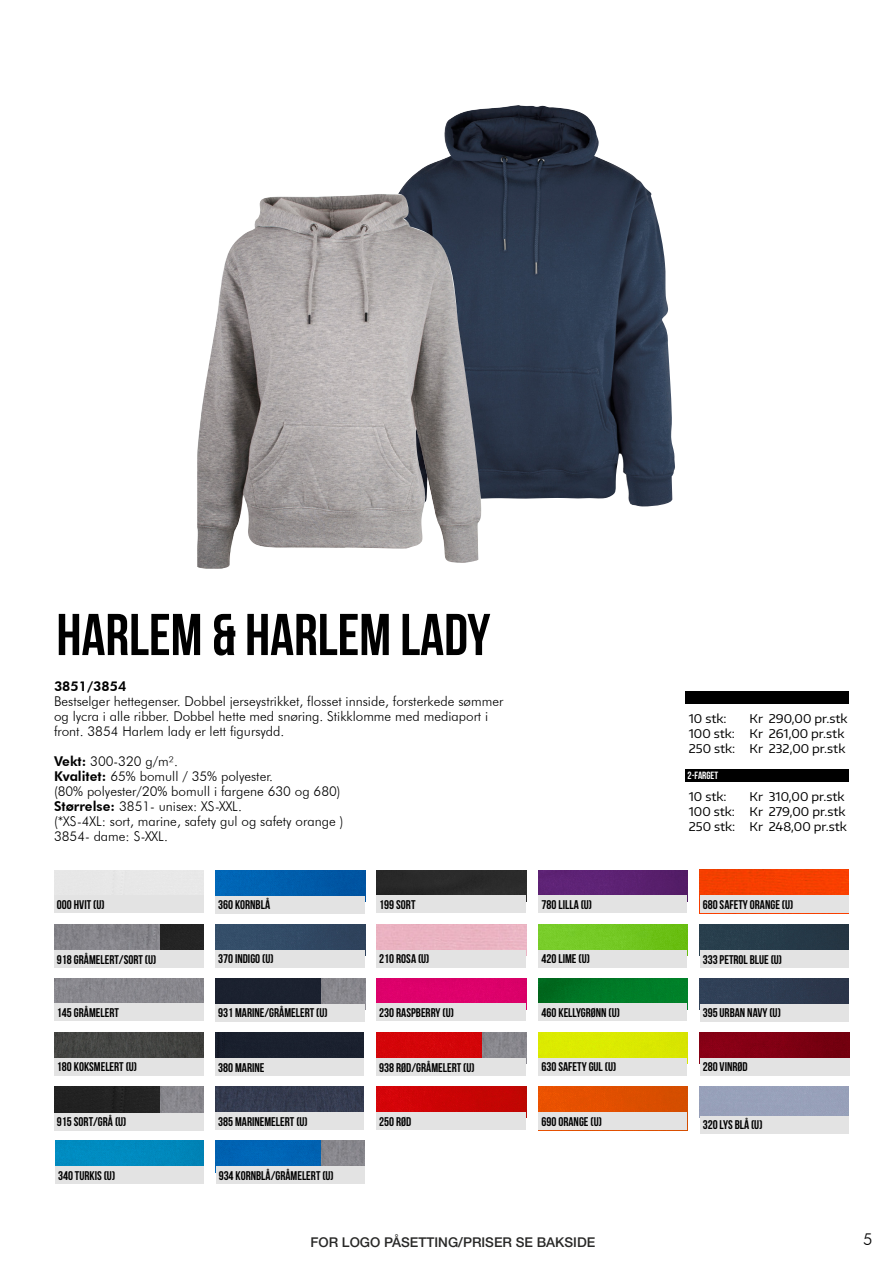
<style>
.page{position:relative;width:893px;height:1263px;background:#fff}
.page>*{position:absolute;margin:0;border:0;box-sizing:border-box;transform-origin:0 0}
.t1{font:58.8px "Bebas Neue";color:#000}
.t2{font:300 16.5px "Futura BT";color:#000}
.t3{font:300 13.5px/15px "Futura BT";color:#000}
.t4{font:500 13.5px "Helvetica Neue LT Std";color:#282827}
.t5{font:800 13.5px "Futura BT";color:#000}
.t6{font:12.6px "Bebas Neue";color:#000}
.PRODUKTTEKST{font:12px "Encode Sans Wide";color:#000}
.t7{font:10.5px "Bebas Neue";color:#fff}
.s1{font-weight:800}
</style>
<div class="page">
<div style="left:215px;top:978px;width:107px;height:26px;background:#1b212f"></div>
<img style="left:322px;top:978px;width:43px;height:26px">
<div style="left:216px;top:1141px;width:105px;height:25px;background:#0064b4"></div>
<img style="left:321px;top:1141px;width:43px;height:25px">
<div style="left:376px;top:1033px;width:107px;height:25px;background:#d40509"></div>
<img style="left:483px;top:1033px;width:43px;height:25px">
<div style="left:54px;top:1087px;width:106px;height:26px;background:#222"></div>
<img style="left:160px;top:1087px;width:44px;height:26px">
<img style="left:54px;top:924px;width:106px;height:26px">
<img style="left:160px;top:924px;width:44px;height:26px">
<img style="left:55px;top:1141px;width:149px;height:25px">
<img style="left:54px;top:978px;width:150px;height:25px">
<img style="left:54px;top:1033px;width:150px;height:25px">
<div style="left:376px;top:870px;width:150px;height:25px;background:#2a2a2a"></div>
<div style="left:376px;top:978px;width:150px;height:25px;background:#dd016b"></div>
<img style="left:376px;top:1087px;width:150px;height:25px">
<div style="left:700px;top:1116px;width:148px;height:18px;background:#e3e3e3"></div>
<div style="left:54px;top:895px;width:150px;height:18px;background:#e3e3e3"></div>
<div style="left:54px;top:950px;width:150px;height:18px;background:#e3e3e3"></div>
<div style="left:55px;top:1166px;width:149px;height:18px;background:#e3e3e3"></div>
<div style="left:54px;top:1003px;width:150px;height:18px;background:#e3e3e3"></div>
<div style="left:216px;top:1166px;width:148px;height:18px;background:#e3e3e3"></div>
<div style="left:54px;top:1058px;width:150px;height:18px;background:#e3e3e3"></div>
<div style="left:54px;top:1113px;width:150px;height:17px;background:#e3e3e3"></div>
<div style="left:376px;top:895px;width:150px;height:18px;background:#e3e3e3"></div>
<div style="left:376px;top:949px;width:150px;height:18px;background:#e3e3e3"></div>
<div style="left:376px;top:1003px;width:150px;height:18px;background:#e3e3e3"></div>
<div style="left:376px;top:1058px;width:150px;height:18px;background:#e3e3e3"></div>
<div style="left:376px;top:1112px;width:150px;height:18px;background:#e3e3e3"></div>
<img style="left:700px;top:1033px;width:150px;height:25px">
<div style="left:700px;top:1058px;width:150px;height:18px;background:#e3e3e3"></div>
<img style="left:215px;top:1087px;width:149px;height:25px">
<img style="left:539px;top:870px;width:148px;height:25px">
<img style="left:539px;top:924px;width:148px;height:25px">
<img style="left:539px;top:978px;width:148px;height:26px">
<div style="left:539px;top:1033px;width:148px;height:25px;background:#dbe901"></div>
<img style="left:539px;top:1087px;width:148px;height:25px">
<div style="left:700px;top:924px;width:148px;height:26px;background:#263b49"></div>
<img style="left:215px;top:870px;width:150px;height:26px">
<img style="left:700px;top:978px;width:148px;height:26px">
<img style="left:215px;top:924px;width:150px;height:26px">
<div style="left:215px;top:1033px;width:149px;height:25px;background:#1a202e"></div>
<div style="left:215px;top:1058px;width:149px;height:18px;background:#e3e3e3"></div>
<div style="left:215px;top:1112px;width:149px;height:18px;background:#e3e3e3"></div>
<div style="left:539px;top:895px;width:148px;height:18px;background:#e3e3e3"></div>
<div style="left:539px;top:949px;width:148px;height:18px;background:#e3e3e3"></div>
<div style="left:539px;top:1004px;width:148px;height:17px;background:#e3e3e3"></div>
<div style="left:539px;top:1058px;width:148px;height:18px;background:#e3e3e3"></div>
<div style="left:539px;top:1112px;width:148px;height:18px;background:#e3e3e3"></div>
<div style="left:700px;top:950px;width:148px;height:18px;background:#e3e3e3"></div>
<div style="left:215px;top:896px;width:150px;height:18px;background:#e3e3e3"></div>
<div style="left:700px;top:1004px;width:148px;height:18px;background:#e3e3e3"></div>
<div style="left:215px;top:950px;width:150px;height:18px;background:#e3e3e3"></div>
<img style="left:700px;top:869px;width:148px;height:26px">
<div style="left:700px;top:895px;width:148px;height:18px;background:#e3e3e3"></div>
<div style="left:215px;top:1004px;width:150px;height:18px;background:#e3e3e3"></div>
<div style="left:685px;top:769px;width:163px;height:13px;background:#000"></div>
<img style="left:399px;top:105px;width:276px;height:402px">
<img style="left:197px;top:193px;width:286px;height:376px">
<div style="left:685px;top:691px;width:163px;height:13px;background:#000"></div>
<p class="t1" style="left:56px;top:602px;width:436px">HARLEM &amp; HARLEM LADY</p>
<p class="t5" style="left:54px;top:678px;width:74px">3851/3854</p>
<p class="t3" style="left:54px;top:693px;width:451px">Bestselger hettegenser. Dobbel jerseystrikket, flosset innside, forsterkede sømmer og lycra i alle ribber. Dobbel hette med snøring. Stikklomme med mediaport i front. 3854 Harlem lady er lett figursydd.</p>
<p class="t3" style="left:54px;top:753px;width:125px"><span class="s1">Vekt:</span> 300-320 g/m².</p>
<p class="t3" style="left:54px;top:768px;width:221px"><span class="s1">Kvalitet:</span> 65% bomull / 35% polyester.</p>
<p class="t3" style="left:54px;top:783px;width:288px">(80% polyester/20% bomull i fargene 630 og 680)</p>
<p class="t3" style="left:54px;top:798px;width:291px"><span class="s1">Størrelse:</span> 3851- unisex: XS-XXL.<br>(*XS-4XL: sort, marine, safety gul og safety orange )</p>
<p class="t3" style="left:54px;top:828px;width:115px">3854- dame: S-XXL.</p>
<p class="PRODUKTTEKST" style="left:689px;top:710px;width:39px">10 stk:</p>
<p class="PRODUKTTEKST" style="left:689px;top:725px;width:48px">100 stk:</p>
<p class="PRODUKTTEKST" style="left:689px;top:740px;width:48px">250 stk:</p>
<p class="t7" style="left:687px;top:769px;width:32px">2-FARGET</p>
<p class="PRODUKTTEKST" style="left:689px;top:788px;width:39px">10 stk:</p>
<p class="PRODUKTTEKST" style="left:689px;top:803px;width:48px">100 stk:</p>
<p class="PRODUKTTEKST" style="left:689px;top:818px;width:48px">250 stk:</p>
<p class="PRODUKTTEKST" style="left:750px;top:710px;width:100px">Kr 290,00 pr.stk</p>
<p class="PRODUKTTEKST" style="left:750px;top:725px;width:96px">Kr 261,00 pr.stk</p>
<p class="PRODUKTTEKST" style="left:750px;top:740px;width:97px">Kr 232,00 pr.stk</p>
<p class="PRODUKTTEKST" style="left:750px;top:788px;width:96px">Kr 310,00 pr.stk</p>
<p class="PRODUKTTEKST" style="left:750px;top:803px;width:97px">Kr 279,00 pr.stk</p>
<p class="PRODUKTTEKST" style="left:750px;top:818px;width:99px">Kr 248,00 pr.stk</p>
<p class="t6" style="left:57px;top:897px;width:49px">000 HVIT (U)</p>
<p class="t6" style="left:218px;top:898px;width:54px">360 KORNBLÅ</p>
<p class="t6" style="left:379px;top:897px;width:38px">199 SORT</p>
<p class="t6" style="left:541px;top:897px;width:52px">780 LILLA (U)</p>
<p class="t6" style="left:703px;top:897px;width:92px">680 SAFETY ORANGE (U)</p>
<p class="t6" style="left:57px;top:952px;width:101px">918 GRÅMELERT/SORT (U)</p>
<p class="t6" style="left:218px;top:952px;width:57px">370 INDIGO (U)</p>
<p class="t6" style="left:379px;top:952px;width:52px">210 ROSA (U)</p>
<p class="t6" style="left:541px;top:952px;width:50px">420 LIME (U)</p>
<p class="t6" style="left:703px;top:953px;width:81px">333 PETROL BLUE (U)</p>
<p class="t6" style="left:57px;top:1005px;width:63px">145 GRÅMELERT</p>
<p class="t6" style="left:218px;top:1006px;width:111px">931 MARINE/GRÅMELERT (U)</p>
<p class="t6" style="left:379px;top:1005px;width:76px">230 RASPBERRY (U)</p>
<p class="t6" style="left:541px;top:1006px;width:80px">460 KELLYGRØNN (U)</p>
<p class="t6" style="left:703px;top:1006px;width:80px">395 URBAN NAVY (U)</p>
<p class="t6" style="left:57px;top:1060px;width:82px">180 KOKSMELERT (U)</p>
<p class="t6" style="left:379px;top:1060px;width:97px">938 RØD/GRÅMELERT (U)</p>
<p class="t6" style="left:218px;top:1060px;width:48px">380 MARINE</p>
<p class="t6" style="left:703px;top:1060px;width:46px">280 VINRØD</p>
<p class="t6" style="left:541px;top:1060px;width:76px">630 SAFETY GUL (U)</p>
<p class="t6" style="left:57px;top:1115px;width:71px">915 SORT/GRÅ (U)</p>
<p class="t6" style="left:218px;top:1114px;width:91px">385 MARINEMELERT (U)</p>
<p class="t6" style="left:379px;top:1114px;width:34px">250 RØD</p>
<p class="t6" style="left:541px;top:1114px;width:62px">690 ORANGE (U)</p>
<p class="t6" style="left:703px;top:1118px;width:61px">320 LYS BLÅ (U)</p>
<p class="t6" style="left:58px;top:1169px;width:59px">340 TURKIS (U)</p>
<p class="t6" style="left:219px;top:1168px;width:117px">934 KORNBLÅ/GRÅMELERT (U)</p>
<p class="t4" style="left:310px;top:1234px;width:286px">FOR LOGO PÅSETTING/PRISER SE BAKSIDE</p>
<h2 class="t2" style="left:863px;top:1229px;width:11px">5</h2>
</div>
